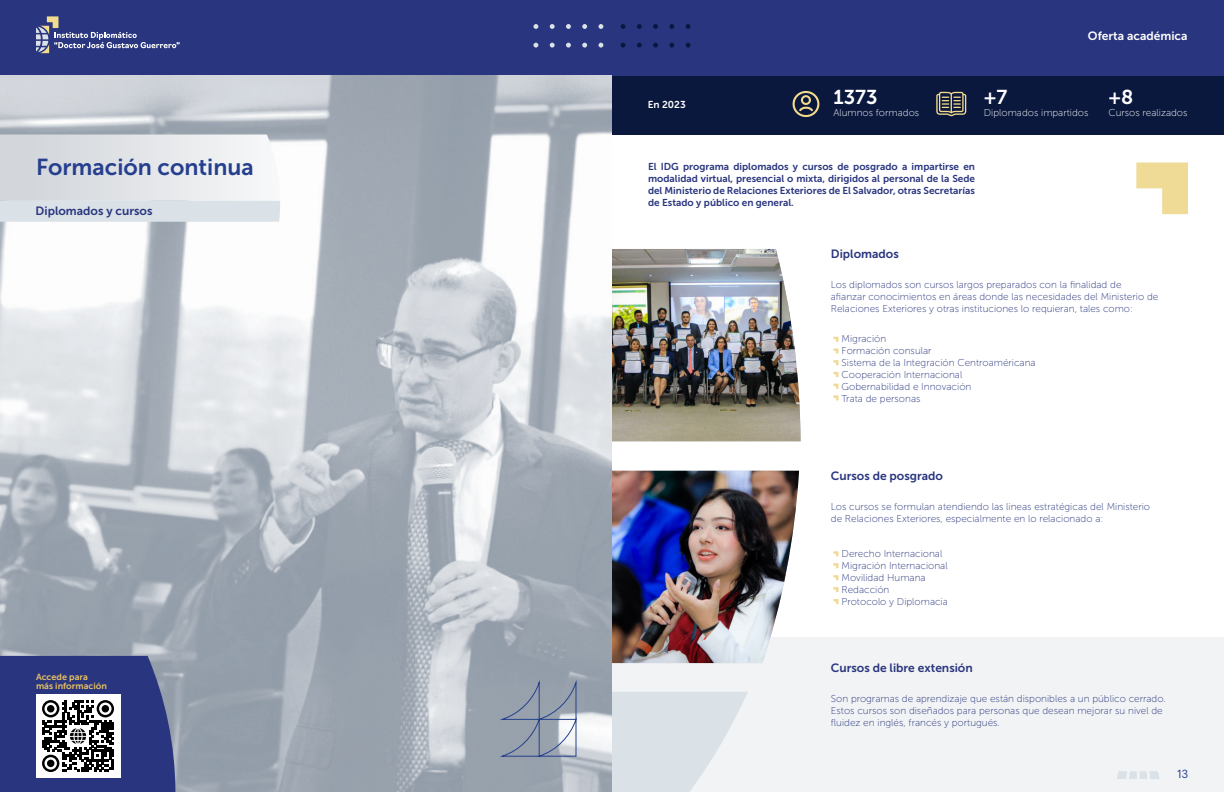
<style>
.page{position:relative;width:1224px;height:792px;background:#fff}
.page>*{position:absolute;margin:0;border:0;box-sizing:border-box;transform-origin:0 0}
.t1{font:23px "Museo Sans 700";color:#253f8e}
.t2{font:20px "Museo Sans 700";color:#fff}
.t3{font:12px "Museo Sans 700";color:#29357e}
.t4{font:12px "Museo Sans 700";color:#fff}
.t5{font:300 11px "Navigo";color:#253f8e}
.t6{font:10px/12px "Museo Sans 100";color:#29357e}
.t7{font:10px/12px "Museo Sans 700";color:#29357e;text-align:justify}
.t8{font:10px "Museo Sans 100";color:#fff}
.t9{font:10px "Museo Sans 700";color:#fff}
.t10{font:9px "Museo Sans 700";color:#e9c263}
</style>
<div class="page">
<div style="left:612px;top:0;width:612px;height:76px;background:#29357e"></div>
<svg style="left:686px;top:43px;width:5px;height:5px"></svg>
<svg style="left:669px;top:43px;width:5px;height:5px"></svg>
<svg style="left:653px;top:43px;width:5px;height:5px"></svg>
<svg style="left:637px;top:43px;width:5px;height:5px"></svg>
<svg style="left:621px;top:43px;width:4px;height:5px"></svg>
<svg style="left:686px;top:24px;width:5px;height:5px"></svg>
<svg style="left:669px;top:24px;width:5px;height:5px"></svg>
<svg style="left:653px;top:24px;width:5px;height:5px"></svg>
<svg style="left:637px;top:24px;width:5px;height:5px"></svg>
<svg style="left:621px;top:24px;width:4px;height:5px"></svg>
<div style="left:0;top:0;width:612px;height:76px;background:#29357e"></div>
<svg style="left:36px;top:16px;width:144px;height:37px"></svg>
<svg style="left:599px;top:43px;width:4px;height:5px"></svg>
<svg style="left:582px;top:43px;width:5px;height:5px"></svg>
<svg style="left:566px;top:43px;width:5px;height:5px"></svg>
<svg style="left:550px;top:43px;width:5px;height:5px"></svg>
<svg style="left:533px;top:43px;width:5px;height:5px"></svg>
<svg style="left:599px;top:24px;width:4px;height:5px"></svg>
<svg style="left:582px;top:24px;width:5px;height:5px"></svg>
<svg style="left:566px;top:24px;width:5px;height:5px"></svg>
<svg style="left:550px;top:24px;width:5px;height:5px"></svg>
<svg style="left:533px;top:24px;width:5px;height:5px"></svg>
<div style="left:612px;top:637px;width:612px;height:155px;background:#f2f3f4"></div>
<svg style="left:612px;top:692px;width:136px;height:100px"></svg>
<img style="left:0;top:76px;width:612px;height:716px">
<div style="left:612px;top:76px;width:612px;height:59px;background:#0b183e"></div>
<svg style="left:793px;top:91px;width:26px;height:26px"></svg>
<img style="left:612px;top:249px;width:189px;height:192px">
<img style="left:612px;top:471px;width:187px;height:192px">
<svg style="left:0;top:135px;width:280px;height:87px"></svg>
<svg style="left:502px;top:680px;width:74px;height:77px;background:#96a1b1"></svg>
<svg style="left:1136px;top:163px;width:52px;height:51px"></svg>
<svg style="left:936px;top:92px;width:30px;height:25px"></svg>
<svg style="left:833px;top:337px;width:5px;height:5px"></svg>
<svg style="left:833px;top:348px;width:5px;height:5px"></svg>
<svg style="left:833px;top:360px;width:5px;height:5px"></svg>
<svg style="left:833px;top:372px;width:5px;height:5px"></svg>
<svg style="left:833px;top:384px;width:5px;height:5px"></svg>
<svg style="left:833px;top:395px;width:5px;height:5px"></svg>
<svg style="left:833px;top:551px;width:5px;height:5px"></svg>
<svg style="left:833px;top:563px;width:5px;height:5px"></svg>
<svg style="left:833px;top:575px;width:5px;height:5px"></svg>
<svg style="left:833px;top:587px;width:5px;height:5px"></svg>
<svg style="left:833px;top:599px;width:5px;height:5px"></svg>
<svg style="left:0;top:656px;width:176px;height:136px"></svg>
<div style="left:47px;top:760px;width:7px;height:7px;background:#000;border-radius:50%"></div>
<img style="left:67px;top:725px;width:22px;height:22px">
<svg style="left:1117px;top:771px;width:42px;height:8px"></svg>
<p class="t1" style="left:36px;top:154px;width:219px">Formación continua</p>
<p class="t3" style="left:36px;top:204px;width:118px">Diplomados y cursos</p>
<p class="t10" style="left:36px;top:672px;width:53px">Accede para</p>
<p class="t10" style="left:36px;top:681px;width:72px">más información</p>
<p class="t9" style="left:648px;top:99px;width:39px">En 2023</p>
<p class="t4" style="left:1088px;top:29px;width:101px">Oferta académica</p>
<p class="t2" style="left:833px;top:86px;width:46px">1373</p>
<p class="t2" style="left:984px;top:86px;width:25px">+7</p>
<p class="t2" style="left:1108px;top:86px;width:26px">+8</p>
<p class="t8" style="left:833px;top:107px;width:87px">Alumnos formados</p>
<p class="t8" style="left:984px;top:107px;width:106px">Diplomados impartidos</p>
<p class="t8" style="left:1108px;top:107px;width:81px">Cursos realizados</p>
<p class="t7" style="left:648px;top:161px;width:329px">El IDG programa diplomados y cursos de posgrado a impartirse en modalidad virtual, presencial o mixta, dirigidos al personal de la Sede del Ministerio de Relaciones Exteriores de El Salvador, otras Secretarías de Estado y público en general.</p>
<p class="t3" style="left:831px;top:247px;width:69px">Diplomados</p>
<p class="t6" style="left:831px;top:279px;width:329px">Los diplomados son cursos largos preparados con la finalidad de afianzar conocimientos en áreas donde las necesidades del Ministerio de<br>Relaciones Exteriores y otras instituciones lo requieran, tales como:</p>
<p class="t6" style="left:842px;top:333px;width:46px">Migración</p>
<p class="t6" style="left:842px;top:345px;width:92px">Formación consular</p>
<p class="t6" style="left:842px;top:357px;width:196px">Sistema de la Integración Centroaméricana</p>
<p class="t6" style="left:842px;top:369px;width:122px">Cooperación Internacional</p>
<p class="t6" style="left:842px;top:381px;width:131px">Gobernabilidad e Innovación</p>
<p class="t6" style="left:842px;top:393px;width:80px">Trata de personas</p>
<p class="t3" style="left:831px;top:469px;width:114px">Cursos de posgrado</p>
<p class="t6" style="left:831px;top:500px;width:321px">Los cursos se formulan atendiendo las lineas estratégicas del Ministerio de Relaciones Exteriores, especialmente en lo relacionado a:</p>
<p class="t6" style="left:842px;top:548px;width:102px">Derecho Internacional</p>
<p class="t6" style="left:842px;top:560px;width:108px">Migración Internacional</p>
<p class="t6" style="left:842px;top:572px;width:86px">Movilidad Humana</p>
<p class="t6" style="left:842px;top:584px;width:49px">Redacción</p>
<p class="t6" style="left:842px;top:596px;width:108px">Protocolo y Diplomacia</p>
<p class="t3" style="left:831px;top:661px;width:143px">Cursos de libre extensión</p>
<p class="t6" style="left:831px;top:693px;width:337px">Son programas de aprendizaje que están disponibles a un público cerrado.<br>Estos cursos son diseñados para personas que desean mejorar su nivel de fluidez en inglés, francés y portugués.</p>
<p class="t5" style="left:1178px;top:766px;width:12px">13</p>
</div>
